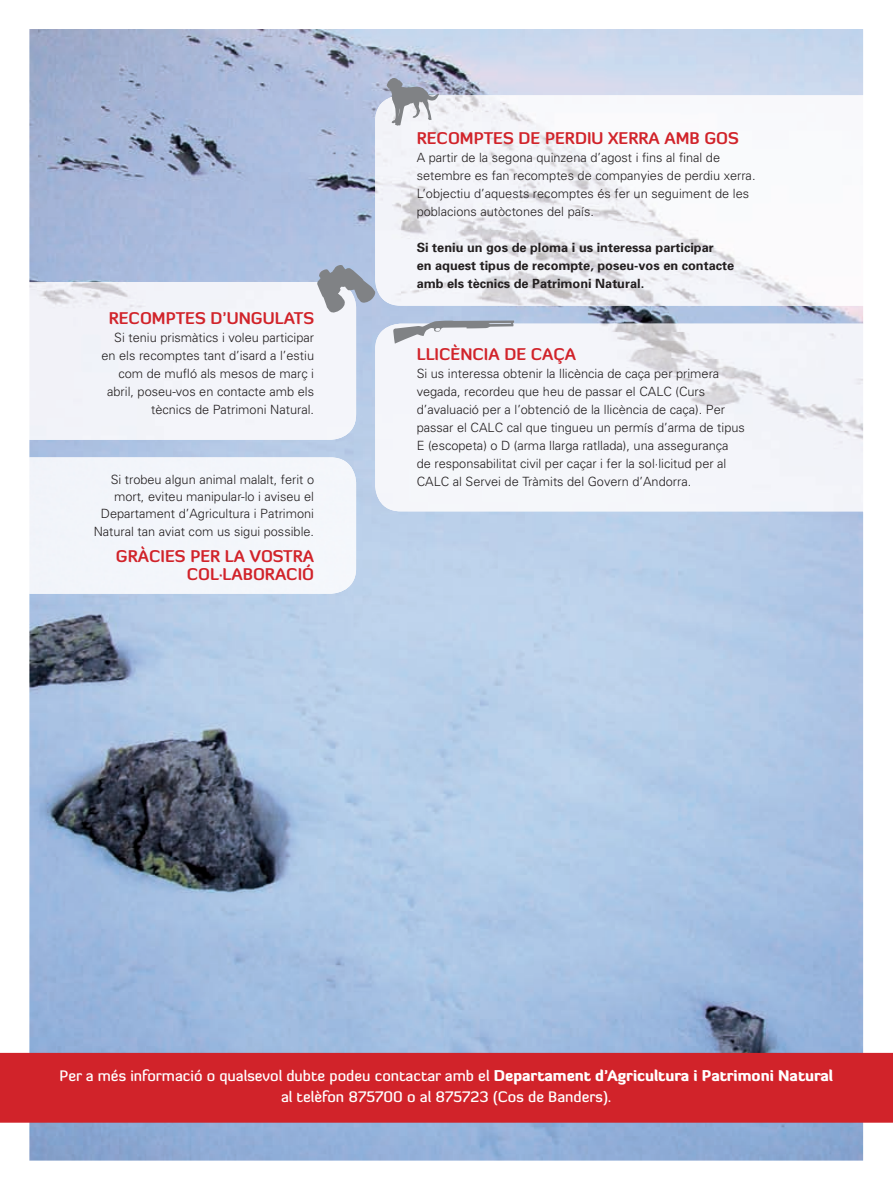
<style>
.page{position:relative;width:893px;height:1190px;background:#fff}
.page>*{position:absolute;margin:0;border:0;box-sizing:border-box;transform-origin:0 0}
.t1{font:700 16.5px/18px "Diavlo";color:#d1232a;text-align:right}
.t2{font:500 15px/21px "Diavlo";color:#fff;text-align:center}
.t3{font:300 12.75px/18px "Univers";color:#231f20}
.t4{font:700 12.75px/18px "Univers";color:#231f20}
.s1{font-weight:900}
</style>
<div class="page">
<img style="left:29px;top:29px;width:834px;height:1131px">
<img style="left:375px;top:95px;width:488px;height:211px">
<div style="left:29px;top:282px;width:327px;height:158px;background:#f2f3f9"></div>
<div style="left:29px;top:457px;width:327px;height:137px;background:#f3f6fb"></div>
<div style="left:0;top:1053px;width:893px;height:69px;background:#d1232a"></div>
<div style="left:375px;top:324px;width:488px;height:187px;background:#f4f5fa"></div>
<svg style="left:385px;top:78px;width:54px;height:48px"></svg>
<svg style="left:317px;top:265px;width:58px;height:49px"></svg>
<svg style="left:393px;top:320px;width:121px;height:24px"></svg>
<p class="t1" style="left:109px;top:308px;width:207px">RECOMPTES D’UNGULATS</p>
<p class="t3" style="left:101px;top:328px;width:214px;text-align:right">Si teniu prismàtics i voleu participar en els recomptes tant d’isard a l’estiu com de mufló als mesos de març i abril, poseu-vos en contacte amb els tècnics de Patrimoni Natural.</p>
<p class="t3" style="left:94px;top:471px;width:222px;line-height:17.2px;text-align:right">Si trobeu algun animal malalt, ferit o mort, eviteu manipular-lo i aviseu el Departament d’Agricultura i Patrimoni Natural tan aviat com us sigui possible.</p>
<p class="t1" style="left:116px;top:547px;width:200px">GRÀCIES PER LA VOSTRA<br>COL·LABORACIÓ</p>
<p class="t1" style="left:416px;top:128px;width:324px">RECOMPTES DE PERDIU XERRA AMB GOS</p>
<p class="t3" style="left:416px;top:148px;width:340px">A partir de la segona quinzena d’agost i fins al final de setembre es fan recomptes de companyies de perdiu xerra.<br>L’objectiu d’aquests recomptes és fer un seguiment de les poblacions autòctones del país.</p>
<p class="t4" style="left:416px;top:238px;width:319px">Si teniu un gos de ploma i us interessa participar<br>en aquest tipus de recompte, poseu-vos en contacte amb els tècnics de Patrimoni Natural.</p>
<p class="t1" style="left:416px;top:344px;width:161px">LLICÈNCIA DE CAÇA</p>
<p class="t3" style="left:416px;top:364px;width:330px">Si us interessa obtenir la llicència de caça per primera vegada, recordeu que heu de passar el CALC (Curs d’avaluació per a l’obtenció de la llicència de caça). Per passar el CALC cal que tingueu un permís d’arma de tipus E (escopeta) o D (arma llarga ratllada), una assegurança de responsabilitat civil per caçar i fer la sol·licitud per al CALC al Servei de Tràmits del Govern d’Andorra.</p>
<p class="t2" style="left:59px;top:1065px;width:775px">Per a més informació o qualsevol dubte podeu contactar amb el <span class="s1">Departament d’Agricultura i Patrimoni Natural </span>al telèfon 875700 o al 875723 (Cos de Banders).</p>
</div>
